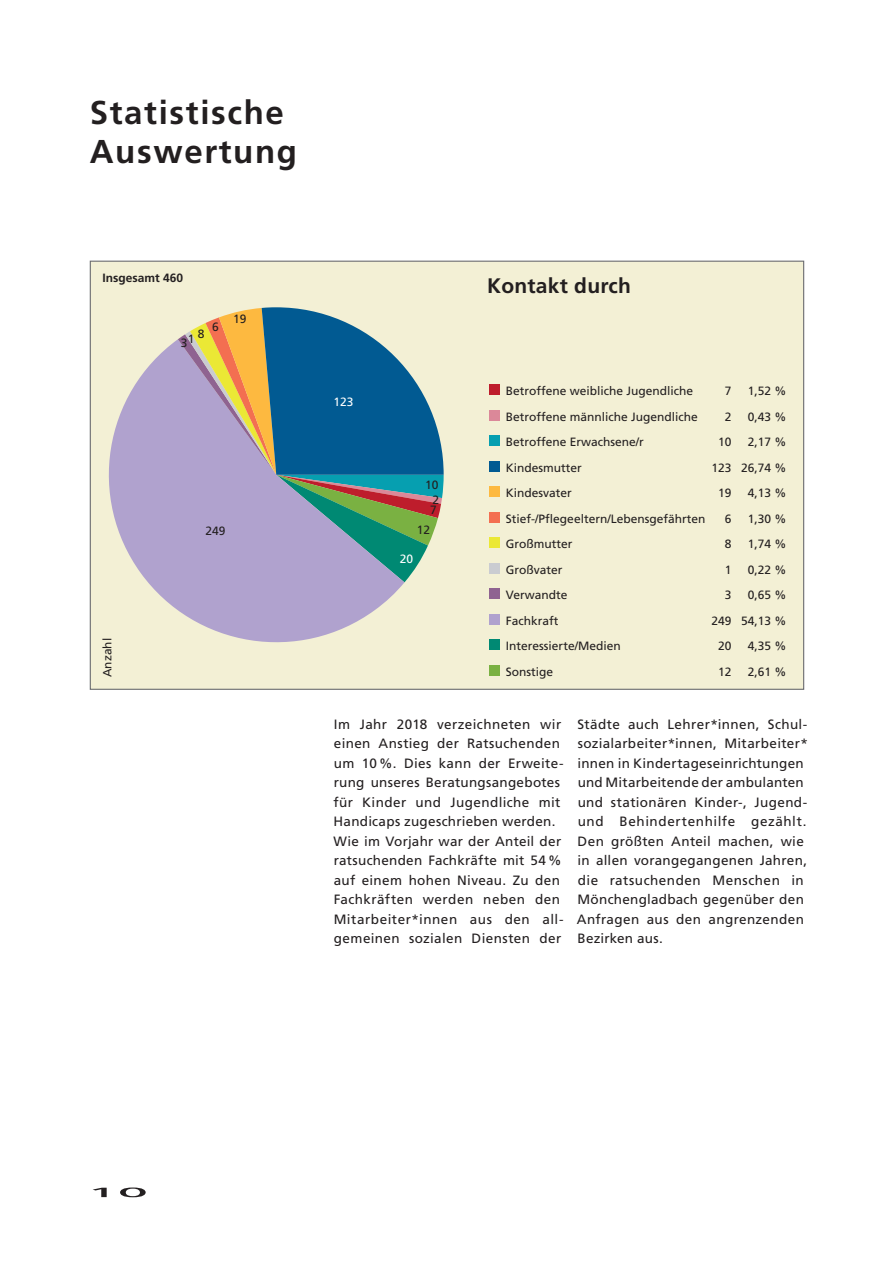
<style>
.page{position:relative;width:894px;height:1264px;background:#fff}
.page>*{position:absolute;margin:0;border:0;box-sizing:border-box;transform-origin:0 0}
.t1{font:700 33px/39px "Frutiger";letter-spacing:.05em;color:#231f20}
.t2{font:700 21px "Frutiger";letter-spacing:.01em;color:#231f20}
.t3{font:13.5px/19.5px "Frutiger";letter-spacing:.025em;color:#231f20}
.t4{font:13.5px "Frutiger";letter-spacing:.025em;color:#231f20;scale:4 1}
.t5{font:12px/14.9px "Frutiger";color:#231f20;text-align:right}
.t6{font:700 12px "Frutiger";color:#231f20}
.t7{font:12px "Frutiger";color:#fff}
.t8{font:11.85px "Frutiger";color:#231f20}
</style>
<div class="page">
<div style="left:90px;top:260px;width:714px;height:429px;background:#f3f0d5;border:1px solid #6c6d70"></div>
<svg style="left:89px;top:339px;width:315px;height:325px"></svg>
<svg style="left:178px;top:307px;width:266px;height:275px;background:#7792a2"></svg>
<div style="left:489px;top:384px;width:10px;height:11px;background:#be1d2c"></div>
<div style="left:489px;top:410px;width:10px;height:10px;background:#db8899"></div>
<div style="left:489px;top:435px;width:10px;height:11px;background:#069fb0"></div>
<div style="left:489px;top:461px;width:10px;height:10px;background:#015a92"></div>
<div style="left:489px;top:486px;width:10px;height:11px;background:#fdb940"></div>
<div style="left:489px;top:512px;width:10px;height:10px;background:#f36f51"></div>
<div style="left:489px;top:537px;width:10px;height:11px;background:#ebe835"></div>
<div style="left:489px;top:563px;width:10px;height:10px;background:#caccd1"></div>
<div style="left:489px;top:588px;width:10px;height:11px;background:#8f6391"></div>
<div style="left:489px;top:614px;width:10px;height:10px;background:#b0a2ce"></div>
<div style="left:489px;top:639px;width:10px;height:11px;background:#008973"></div>
<div style="left:489px;top:665px;width:10px;height:10px;background:#7ab142"></div>
<h1 class="t1" style="left:90px;top:93px;width:209px">Statistische<br>Auswertung</h1>
<p class="t6" style="left:102px;top:271px;width:82px">Insgesamt 460</p>
<p class="t5" style="left:198px;top:326px;width:8px">8</p>
<p class="t5" style="left:181px;top:333px;width:15px">31</p>
<p class="t5" style="left:212px;top:319px;width:8px">6</p>
<p class="t5" style="left:233px;top:311px;width:15px">19</p>
<p class="t8" style="left:100px;top:677px;width:40px;rotate:-90deg">Anzahl</p>
<p class="t5" style="left:205px;top:523px;width:22px">249</p>
<p class="t7" style="left:333px;top:395px;width:22px">123</p>
<p class="t5" style="left:425px;top:477px;width:15px">10<br>2</p>
<p class="t5" style="left:430px;top:502px;width:8px">7</p>
<p class="t5" style="left:417px;top:522px;width:15px">12</p>
<p class="t7" style="left:400px;top:552px;width:15px">20</p>
<h2 class="t2" style="left:487px;top:274px;width:145px">Kontakt durch</h2>
<p class="t5" style="left:506px;top:383px;width:189px">Betroffene weibliche Jugendliche</p>
<p class="t5" style="left:725px;top:383px;width:8px">7</p>
<p class="t5" style="left:748px;top:383px;width:40px">1,52 %</p>
<p class="t5" style="left:506px;top:409px;width:193px">Betroffene männliche Jugendliche</p>
<p class="t5" style="left:725px;top:409px;width:8px">2</p>
<p class="t5" style="left:748px;top:409px;width:40px">0,43 %</p>
<p class="t5" style="left:506px;top:434px;width:139px">Betroffene Erwachsene/r</p>
<p class="t5" style="left:718px;top:434px;width:15px">10</p>
<p class="t5" style="left:748px;top:434px;width:40px">2,17 %</p>
<p class="t5" style="left:506px;top:460px;width:78px">Kindesmutter</p>
<p class="t5" style="left:711px;top:460px;width:77px">123 26,74 %</p>
<p class="t5" style="left:506px;top:485px;width:68px">Kindesvater</p>
<p class="t5" style="left:718px;top:485px;width:15px">19</p>
<p class="t5" style="left:748px;top:485px;width:40px">4,13 %</p>
<p class="t5" style="left:506px;top:511px;width:201px">Stief-/Pflegeeltern/Lebensgefährten</p>
<p class="t5" style="left:725px;top:511px;width:8px">6</p>
<p class="t5" style="left:748px;top:511px;width:40px">1,30 %</p>
<p class="t5" style="left:506px;top:536px;width:68px">Großmutter</p>
<p class="t5" style="left:725px;top:536px;width:8px">8</p>
<p class="t5" style="left:748px;top:536px;width:40px">1,74 %</p>
<p class="t5" style="left:506px;top:562px;width:58px">Großvater</p>
<p class="t5" style="left:725px;top:562px;width:8px">1</p>
<p class="t5" style="left:748px;top:562px;width:40px">0,22 %</p>
<p class="t5" style="left:506px;top:587px;width:63px">Verwandte</p>
<p class="t5" style="left:725px;top:587px;width:8px">3</p>
<p class="t5" style="left:748px;top:587px;width:40px">0,65 %</p>
<p class="t5" style="left:506px;top:613px;width:54px">Fachkraft</p>
<p class="t5" style="left:711px;top:613px;width:77px">249 54,13 %</p>
<p class="t5" style="left:506px;top:638px;width:116px">Interessierte/Medien</p>
<p class="t5" style="left:718px;top:638px;width:15px">20</p>
<p class="t5" style="left:748px;top:638px;width:40px">4,35 %</p>
<p class="t5" style="left:506px;top:664px;width:49px">Sonstige</p>
<p class="t5" style="left:718px;top:664px;width:15px">12</p>
<p class="t5" style="left:748px;top:664px;width:40px">2,61 %</p>
<p class="t3" style="left:333px;top:714px;width:232px">Im Jahr 2018 verzeichneten wir einen Anstieg der Ratsuchenden um 10%. Dies kann der Erweite&shy;rung unseres Beratungsangebotes für Kinder und Jugendliche mit<br>Handicaps zugeschrieben werden.<br>Wie im Vorjahr war der Anteil der ratsuchenden Fachkräfte mit 54% auf einem hohen Niveau. Zu den<br>Fachkräften werden neben den<br>Mitarbeiter*innen aus den all&shy;gemeinen sozialen Diensten der</p>
<p class="t3" style="left:577px;top:714px;width:233px">Städte auch Lehrer*innen, Schul&shy;sozialarbeiter*innen, Mitarbeiter* innen in Kindertageseinrichtungen und Mitarbeitende der ambulanten und stationären Kinder-, Jugend&shy;und Behindertenhilfe gezählt.<br>Den größten Anteil machen, wie in allen vorangegangenen Jahren, die ratsuchenden Menschen in<br>Mönchengladbach gegenüber den<br>Anfragen aus den angrenzenden<br>Bezirken aus.</p>
<p class="t4" style="left:87px;top:1184px;width:17px">10</p>
</div>
